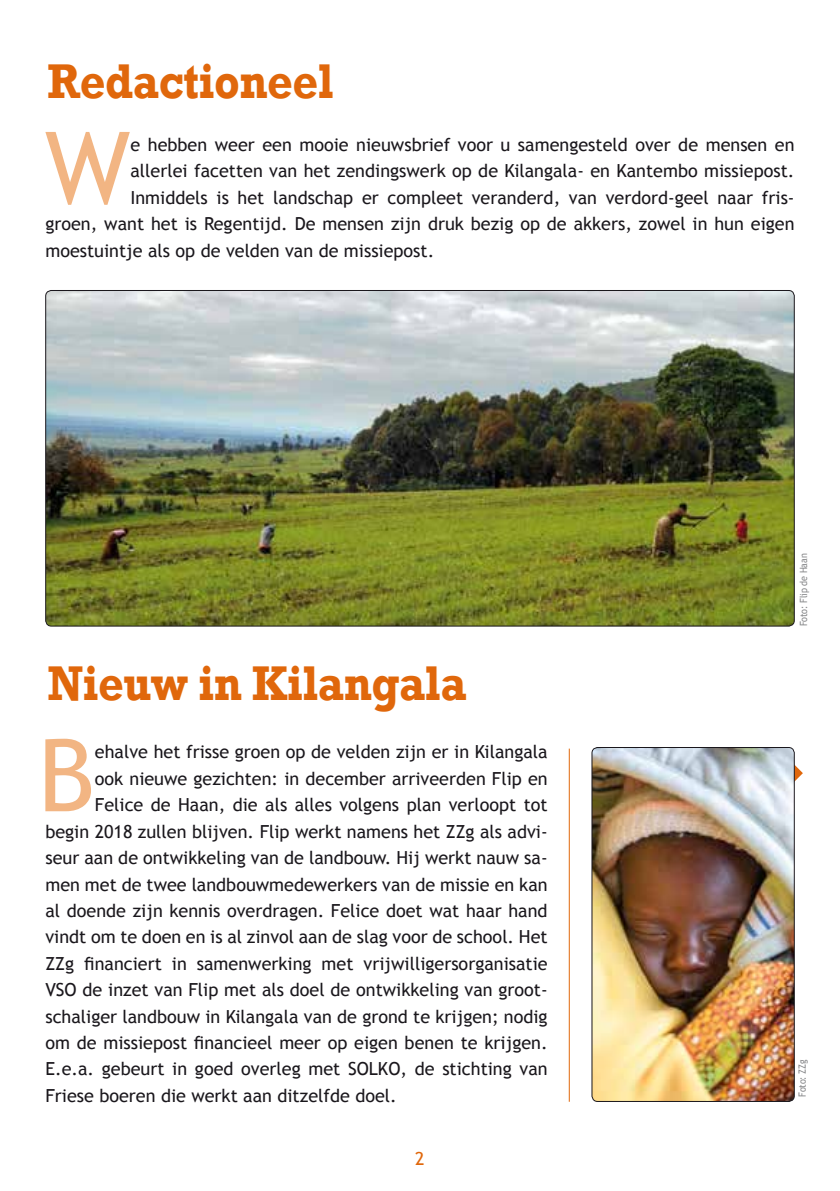
<style>
.page{position:relative;width:840px;height:1191px;background:#fff}
.page>*{position:absolute;margin:0;border:0;box-sizing:border-box;transform-origin:0 0}
.t1{font:100.4px "Trebuchet MS";color:#f2b583}
.t2{font:700 50px "Rockwell";letter-spacing:-.01em;color:#e0670b;scale:.9 1}
.t3{font:18px "Trebuchet MS";color:#1a171c}
.t4{font:18px "Trebuchet MS";color:#e0670b}
.t5{font:10px "Trebuchet MS";letter-spacing:-.01em;color:#87888a;scale:.9 1}
</style>
<div class="page">
<svg style="left:794px;top:758px;width:8px;height:30px"></svg>
<img style="left:46px;top:290px;width:747px;height:336px">
<img style="left:592px;top:747px;width:201px;height:354px">
<div style="left:591px;top:747px;width:203px;height:354px;border:1px solid #1a171c;border-radius:6px"></div>
<hr style="left:568px;top:748px;width:1px;height:353px;background:#e0670b">
<h2 class="t2" style="left:47px;top:51px;width:319px">Redactioneel</h2>
<h1 class="t1" style="left:45px;top:109px;width:87px">W</h1>
<p class="t3" style="left:130px;top:134px;width:665px">e hebben weer een mooie nieuwsbrief voor u samengesteld over de mensen en</p>
<p class="t3" style="left:130px;top:160px;width:665px">allerlei facetten van het zendingswerk op de Kilangala- en Kantembo missiepost.</p>
<p class="t3" style="left:130px;top:187px;width:665px">Inmiddels is het landschap er compleet veranderd, van verdord-geel naar fris-</p>
<p class="t3" style="left:45px;top:213px;width:750px">groen, want het is Regentijd. De mensen zijn druk bezig op de akkers, zowel in hun eigen</p>
<p class="t3" style="left:45px;top:240px;width:390px">moestuintje als op de velden van de missiepost.</p>
<h2 class="t2" style="left:47px;top:653px;width:467px">Nieuw in Kilangala</h2>
<h1 class="t1" style="left:38px;top:716px;width:58px">B</h1>
<p class="t3" style="left:95px;top:741px;width:454px">ehalve het frisse groen op de velden zijn er in Kilangala</p>
<p class="t3" style="left:95px;top:768px;width:454px">ook nieuwe gezichten: in december arriveerden Flip en</p>
<p class="t3" style="left:95px;top:794px;width:454px">Felice de Haan, die als alles volgens plan verloopt tot</p>
<p class="t3" style="left:45px;top:820px;width:503px">begin 2018 zullen blijven. Flip werkt namens het ZZg als advi-</p>
<p class="t3" style="left:45px;top:847px;width:503px">seur aan de ontwikkeling van de landbouw. Hij werkt nauw sa-</p>
<p class="t3" style="left:45px;top:873px;width:503px">men met de twee landbouwmedewerkers van de missie en kan</p>
<p class="t3" style="left:45px;top:900px;width:503px">al doende zijn kennis overdragen. Felice doet wat haar hand</p>
<p class="t3" style="left:45px;top:926px;width:503px">vindt om te doen en is al zinvol aan de slag voor de school. Het</p>
<p class="t3" style="left:45px;top:952px;width:503px">ZZg financiert in samenwerking met vrijwilligersorganisatie</p>
<p class="t3" style="left:45px;top:979px;width:503px">VSO de inzet van Flip met als doel de ontwikkeling van groot-</p>
<p class="t3" style="left:45px;top:1005px;width:503px">schaliger landbouw in Kilangala van de grond te krijgen; nodig</p>
<p class="t3" style="left:45px;top:1032px;width:503px">om de missiepost financieel meer op eigen benen te krijgen.</p>
<p class="t3" style="left:45px;top:1058px;width:503px">E.e.a. gebeurt in goed overleg met SOLKO, de stichting van</p>
<p class="t3" style="left:45px;top:1084px;width:353px">Friese boeren die werkt aan ditzelfde doel.</p>
<p class="t4" style="left:415px;top:1147px;width:11px">2</p>
<p class="t5" style="left:797px;top:626px;width:83px;rotate:-90deg">Foto: Flip de Haan</p>
<p class="t5" style="left:795px;top:1097px;width:43px;rotate:-90deg">Foto: ZZg</p>
</div>
